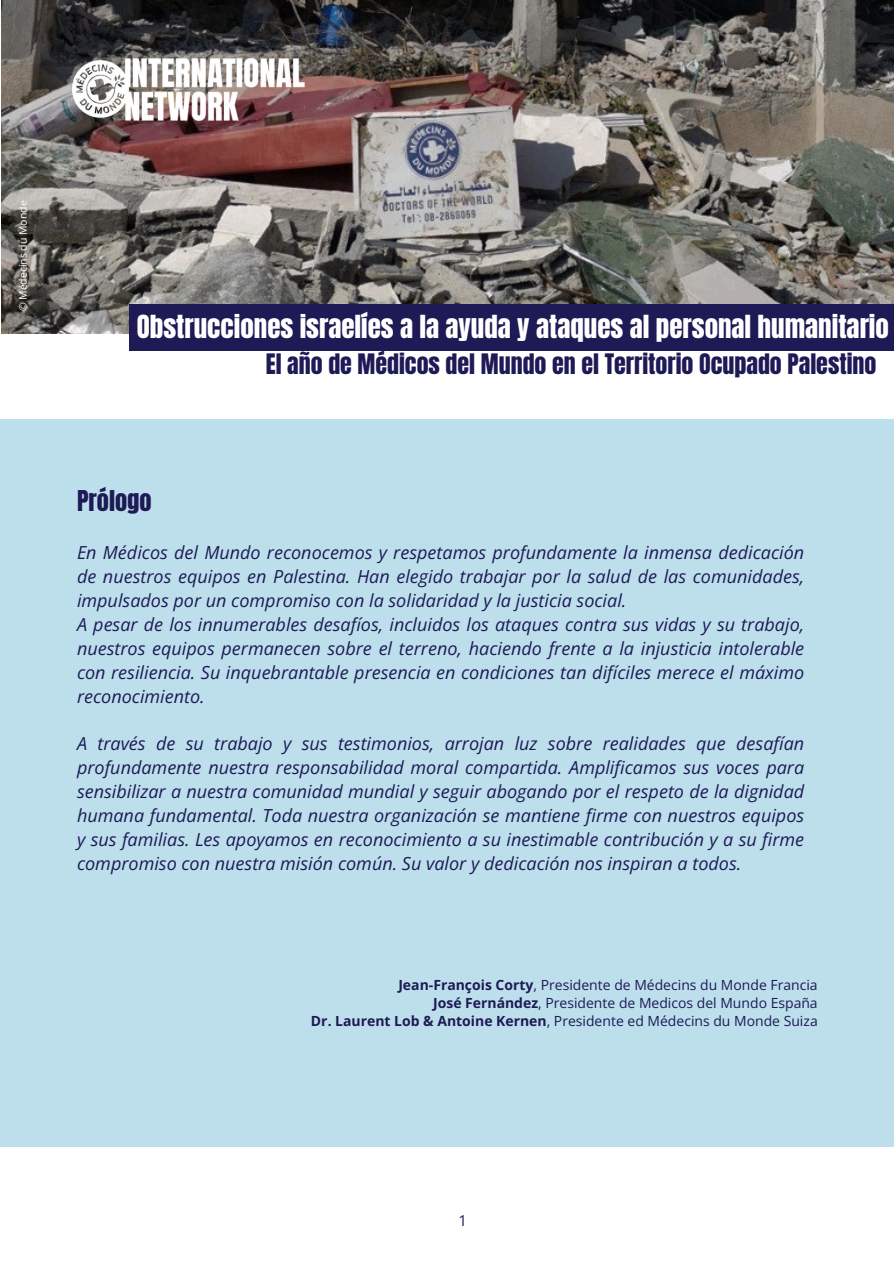
<style>
.page{position:relative;width:894px;height:1264px;background:#fff}
.page>*{position:absolute;margin:0;border:0;box-sizing:border-box;transform-origin:0 0}
.t1{font:27px "Anton";color:#fff}
.t2{font:24.45px "Anton";color:#1d1a55}
.t3{font:24px "Anton";color:#1d1a55}
.t4{font:italic 18px/23.9px "Open Sans";color:#1d1a55}
.t5{font:15px "Open Sans";color:#1d1a55}
.t6{font:13.95px/18px "Open Sans";color:#1d1a55;text-align:right}
.t7{font:10.5px "Open Sans";color:#fff}
.s1{font-weight:700}
</style>
<div class="page">
<div style="left:0;top:419px;width:893px;height:727px;background:#bddfec"></div>
<img style="left:1px;top:0;width:892px;height:333px">
<img style="left:58px;top:44px;width:253px;height:90px">
<div style="left:130px;top:304px;width:763px;height:46px;background:#1d1a55"></div>
<h1 class="t7" style="left:16px;top:311px;width:112px;rotate:-90deg">© Médecins du Monde</h1>
<h4 class="t1" style="left:137px;top:307px;width:753px">Obstrucciones israelíes a la ayuda y ataques al personal humanitario</h4>
<h3 class="t3" style="left:266px;top:346px;width:612px">El año de Médicos del Mundo en el Territorio Ocupado Palestino</h3>
<p class="t2" style="left:77px;top:483px;width:76px">Prólogo</p>
<p class="t4" style="left:77px;top:540px;width:728px">En Médicos del Mundo reconocemos y respetamos profundamente la inmensa dedicación de nuestros equipos en Palestina. Han elegido trabajar por la salud de las comunidades, impulsados por un compromiso con la solidaridad y la justicia social.<br>A pesar de los innumerables desafíos, incluidos los ataques contra sus vidas y su trabajo, nuestros equipos permanecen sobre el terreno, haciendo frente a la injusticia intolerable con resiliencia. Su inquebrantable presencia en condiciones tan difíciles merece el máximo reconocimiento.</p>
<p class="t4" style="left:77px;top:731px;width:728px;text-align:justify">A través de su trabajo y sus testimonios, arrojan luz sobre realidades que desafían profundamente nuestra responsabilidad moral compartida. Amplificamos sus voces para sensibilizar a nuestra comunidad mundial y seguir abogando por el respeto de la dignidad humana fundamental. Toda nuestra organización se mantiene firme con nuestros equipos y sus familias. Les apoyamos en reconocimiento a su inestimable contribución y a su firme compromiso con nuestra misión común. Su valor y dedicación nos inspiran a todos.</p>
<p class="t6" style="left:311px;top:975px;width:508px"><span class="s1">Jean-François Corty</span>, Presidente de Médecins du Monde Francia<br><span class="s1">José Fernández</span>, Presidente de Medicos del Mundo España<br><span class="s1">Dr. Laurent Lob &amp; Antoine Kernen</span>, Presidente ed Médecins du Monde Suiza</p>
<h3 class="t5" style="left:458px;top:1209px;width:10px">1</h3>
</div>
